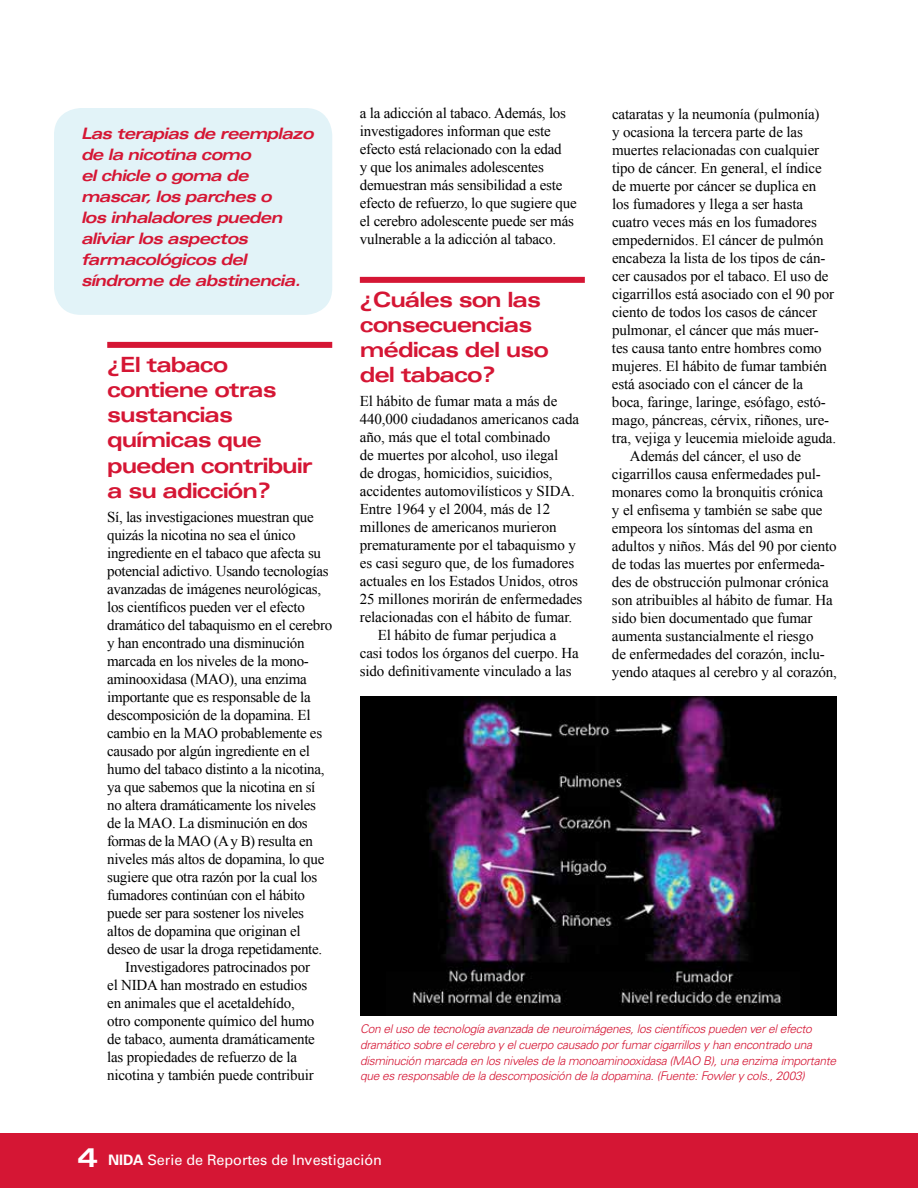
<style>
.page{position:relative;width:918px;height:1188px;background:#fff}
.page>*{position:absolute;margin:0;border:0;box-sizing:border-box;transform-origin:0 0}
.t1{font:700 expanded 21px/25.2px "Univers LT Std";letter-spacing:-.05em;color:#d51634}
.t2{font:italic 700 expanded 15.75px/21px "Univers LT Std";letter-spacing:-.05em;color:#d51634}
.t3{font:15px/18px "Times New Roman";letter-spacing:-.01em;color:#000}
.t4{font:15px "Times New Roman";letter-spacing:-.04em;color:#000}
.t5{font:14.4px "Univers LT Std";color:#fff}
.t6{font:italic 300 12px/15.8px "Univers LT Std";letter-spacing:-.025em;color:#d51634}
.s1{font-weight:700;font-stretch:expanded;font-size:27px}
.s2{font-weight:700}
</style>
<div class="page">
<div style="left:0;top:1133px;width:918px;height:55px;background:#d51634"></div>
<div style="left:107px;top:342px;width:225px;height:6px;background:#d51634"></div>
<img style="left:360px;top:697px;width:477px;height:319px">
<div style="left:360px;top:277px;width:225px;height:6px;background:#d51634"></div>
<div style="left:54px;top:108px;width:278px;height:207px;background:#e2f3f8;border-radius:27px"></div>
<p class="t2" style="left:81px;top:123px;width:234px">Las terapias de reemplazo de la nicotina como<br>el chicle o goma de mascar, los parches o<br>los inhaladores pueden aliviar los aspectos farmacológicos del síndrome de abstinencia.</p>
<h1 class="t1" style="left:107px;top:352px;width:207px">¿El tabaco contiene otras sustancias químicas que pueden contribuir a su adicción?</h1>
<p class="t3" style="left:107px;top:508px;width:208px">Sí, las investigaciones muestran que</p>
<p class="t3" style="left:107px;top:526px;width:190px">quizás la nicotina no sea el único</p>
<p class="t3" style="left:107px;top:544px;width:215px">ingrediente en el tabaco que afecta su</p>
<p class="t3" style="left:107px;top:562px;width:223px">potencial adictivo. Usando tecnologías</p>
<p class="t3" style="left:107px;top:580px;width:215px">avanzadas de imágenes neurológicas,</p>
<p class="t3" style="left:107px;top:598px;width:199px">los científicos pueden ver el efecto</p>
<p class="t3" style="left:107px;top:616px;width:227px">dramático del tabaquismo en el cerebro</p>
<p class="t3" style="left:107px;top:634px;width:199px">y han encontrado una disminución</p>
<p class="t3" style="left:107px;top:652px;width:203px">marcada en los niveles de la mono-</p>
<p class="t3" style="left:107px;top:670px;width:201px">aminooxidasa (MAO), una enzima</p>
<p class="t3" style="left:107px;top:688px;width:205px">importante que es responsable de la</p>
<p class="t3" style="left:107px;top:706px;width:205px">descomposición de la dopamina. El</p>
<p class="t3" style="left:107px;top:724px;width:216px">cambio en la MAO probablemente es</p>
<p class="t3" style="left:107px;top:742px;width:204px">causado por algún ingrediente en el</p>
<p class="t3" style="left:107px;top:760px;width:219px">humo del tabaco distinto a la nicotina,</p>
<p class="t3" style="left:107px;top:778px;width:210px">ya que sabemos que la nicotina en sí</p>
<p class="t3" style="left:107px;top:796px;width:210px">no altera dramáticamente los niveles</p>
<p class="t3" style="left:107px;top:814px;width:202px">de la MAO. La disminución en dos</p>
<p class="t4" style="left:107px;top:831px;width:207px">formas de la MAO (A y B) resulta en</p>
<p class="t3" style="left:107px;top:850px;width:219px">niveles más altos de dopamina, lo que</p>
<p class="t3" style="left:107px;top:868px;width:212px">sugiere que otra razón por la cual los</p>
<p class="t3" style="left:107px;top:886px;width:199px">fumadores continúan con el hábito</p>
<p class="t3" style="left:107px;top:904px;width:198px">puede ser para sostener los niveles</p>
<p class="t3" style="left:107px;top:922px;width:195px">altos de dopamina que originan el</p>
<p class="t3" style="left:107px;top:940px;width:216px">deseo de usar la droga repetidamente.</p>
<p class="t3" style="left:125px;top:958px;width:186px">Investigadores patrocinados por</p>
<p class="t3" style="left:107px;top:976px;width:202px">el NIDA han mostrado en estudios</p>
<p class="t3" style="left:107px;top:994px;width:189px">en animales que el acetaldehído,</p>
<p class="t3" style="left:107px;top:1012px;width:209px">otro componente químico del humo</p>
<p class="t3" style="left:107px;top:1030px;width:209px">de tabaco, aumenta dramáticamente</p>
<p class="t3" style="left:107px;top:1048px;width:191px">las propiedades de refuerzo de la</p>
<p class="t3" style="left:107px;top:1066px;width:208px">nicotina y también puede contribuir</p>
<p class="t3" style="left:360px;top:104px;width:219px">a la adicción al tabaco. Además, los investigadores informan que este efecto está relacionado con la edad<br>y que los animales adolescentes demuestran más sensibilidad a este efecto de refuerzo, lo que sugiere que el cerebro adolescente puede ser más vulnerable a la adicción al tabaco.</p>
<h1 class="t1" style="left:360px;top:287px;width:191px">¿Cuáles son las consecuencias médicas del uso del tabaco?</h1>
<p class="t3" style="left:360px;top:392px;width:199px">El hábito de fumar mata a más de</p>
<p class="t3" style="left:360px;top:410px;width:221px">440,000 ciudadanos americanos cada</p>
<p class="t3" style="left:360px;top:428px;width:192px">año, más que el total combinado</p>
<p class="t3" style="left:360px;top:446px;width:200px">de muertes por alcohol, uso ilegal</p>
<p class="t3" style="left:360px;top:464px;width:194px">de drogas, homicidios, suicidios,</p>
<p class="t3" style="left:360px;top:482px;width:217px">accidentes automovilísticos y SIDA.</p>
<p class="t3" style="left:360px;top:500px;width:192px">Entre 1964 y el 2004, más de 12</p>
<p class="t3" style="left:360px;top:518px;width:198px">millones de americanos murieron</p>
<p class="t3" style="left:360px;top:536px;width:217px">prematuramente por el tabaquismo y</p>
<p class="t3" style="left:360px;top:554px;width:216px">es casi seguro que, de los fumadores</p>
<p class="t3" style="left:360px;top:572px;width:220px">actuales en los Estados Unidos, otros</p>
<p class="t3" style="left:360px;top:590px;width:224px">25 millones morirán de enfermedades</p>
<p class="t3" style="left:360px;top:608px;width:214px">relacionadas con el hábito de fumar.</p>
<p class="t3" style="left:378px;top:626px;width:180px">El hábito de fumar perjudica a</p>
<p class="t3" style="left:360px;top:644px;width:221px">casi todos los órganos del cuerpo. Ha</p>
<p class="t3" style="left:360px;top:662px;width:213px">sido definitivamente vinculado a las</p>
<p class="t3" style="left:612px;top:105px;width:209px">cataratas y la neumonía (pulmonía)</p>
<p class="t3" style="left:612px;top:123px;width:192px">y ocasiona la tercera parte de las</p>
<p class="t3" style="left:612px;top:141px;width:209px">muertes relacionadas con cualquier</p>
<p class="t3" style="left:612px;top:159px;width:211px">tipo de cáncer. En general, el índice</p>
<p class="t3" style="left:612px;top:177px;width:206px">de muerte por cáncer se duplica en</p>
<p class="t3" style="left:612px;top:195px;width:193px">los fumadores y llega a ser hasta</p>
<p class="t3" style="left:612px;top:213px;width:206px">cuatro veces más en los fumadores</p>
<p class="t3" style="left:612px;top:231px;width:213px">empedernidos. El cáncer de pulmón</p>
<p class="t3" style="left:612px;top:249px;width:215px">encabeza la lista de los tipos de cán-</p>
<p class="t3" style="left:612px;top:267px;width:218px">cer causados por el tabaco. El uso de</p>
<p class="t3" style="left:612px;top:285px;width:224px">cigarrillos está asociado con el 90 por</p>
<p class="t3" style="left:612px;top:303px;width:207px">ciento de todos los casos de cáncer</p>
<p class="t3" style="left:612px;top:321px;width:208px">pulmonar, el cáncer que más muer-</p>
<p class="t3" style="left:612px;top:339px;width:211px">tes causa tanto entre hombres como</p>
<p class="t3" style="left:612px;top:357px;width:217px">mujeres. El hábito de fumar también</p>
<p class="t3" style="left:612px;top:375px;width:193px">está asociado con el cáncer de la</p>
<p class="t3" style="left:612px;top:393px;width:215px">boca, faringe, laringe, esófago, estó-</p>
<p class="t3" style="left:612px;top:411px;width:219px">mago, páncreas, cérvix, riñones, ure-</p>
<p class="t3" style="left:612px;top:429px;width:226px">tra, vejiga y leucemia mieloide aguda.</p>
<p class="t3" style="left:630px;top:447px;width:173px">Además del cáncer, el uso de</p>
<p class="t3" style="left:612px;top:465px;width:210px">cigarrillos causa enfermedades pul-</p>
<p class="t3" style="left:612px;top:483px;width:213px">monares como la bronquitis crónica</p>
<p class="t3" style="left:612px;top:501px;width:212px">y el enfisema y también se sabe que</p>
<p class="t3" style="left:612px;top:519px;width:202px">empeora los síntomas del asma en</p>
<p class="t3" style="left:612px;top:537px;width:226px">adultos y niños. Más del 90 por ciento</p>
<p class="t3" style="left:612px;top:555px;width:214px">de todas las muertes por enfermeda-</p>
<p class="t3" style="left:612px;top:573px;width:218px">des de obstrucción pulmonar crónica</p>
<p class="t3" style="left:612px;top:591px;width:222px">son atribuibles al hábito de fumar. Ha</p>
<p class="t3" style="left:612px;top:609px;width:202px">sido bien documentado que fumar</p>
<p class="t3" style="left:612px;top:627px;width:203px">aumenta sustancialmente el riesgo</p>
<p class="t3" style="left:612px;top:645px;width:214px">de enfermedades del corazón, inclu-</p>
<p class="t3" style="left:612px;top:663px;width:227px">yendo ataques al cerebro y al corazón,</p>
<p class="t6" style="left:360px;top:1021px;width:478px">Con el uso de tecnología avanzada de neuroimágenes, los científicos pueden ver el efecto dramático sobre el cerebro y el cuerpo causado por fumar cigarrillos y han encontrado una disminución marcada en los niveles de la monoaminooxidasa (MAO B), una enzima importante que es responsable de la descomposición de la dopamina. (Fuente: Fowler y cols., 2003)</p>
<p class="t5" style="left:78px;top:1152px;width:306px"><span class="s1">4</span> <span class="s2">NIDA</span> Serie de Reportes de Investigación</p>
</div>
